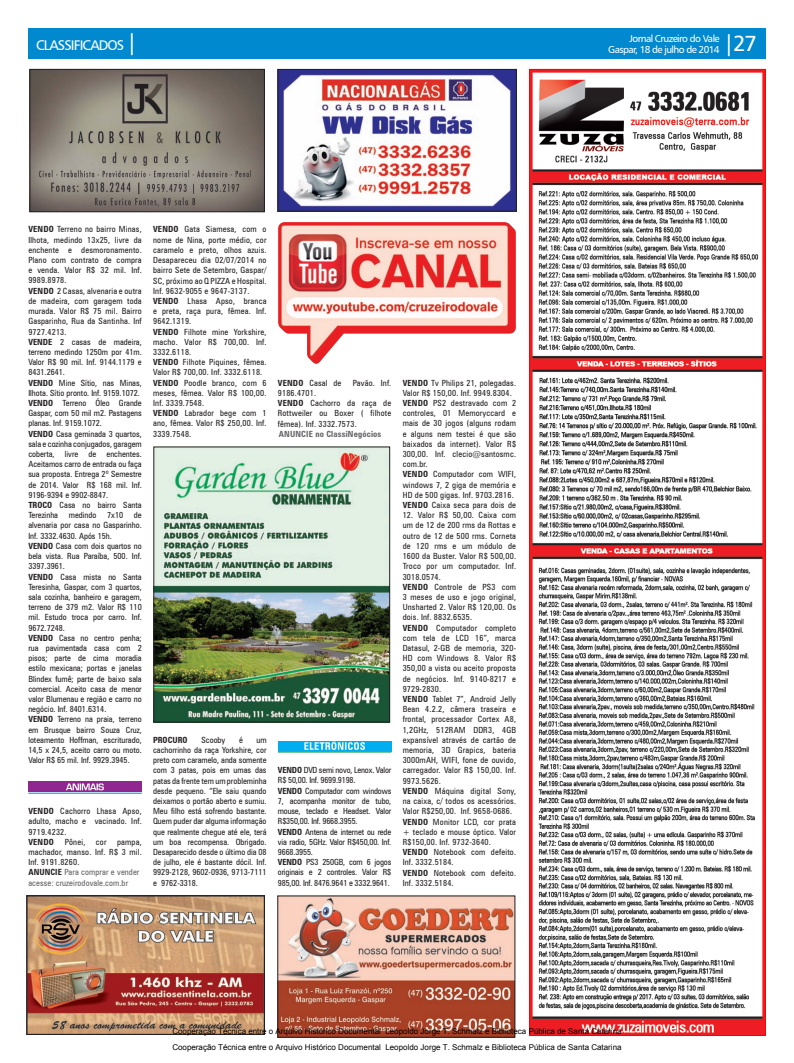
<style>
.page{position:relative;width:794px;height:1063px;background:#fff}
.page>*{position:absolute;margin:0;border:0;box-sizing:border-box;transform-origin:0 0}
.t1{font:22px "Humanist 777 BT Roman B";color:#fff}
.t2{font:14px "Humanist 777 BT Roman B";letter-spacing:-.06em;color:#fff}
.t3{font:10px/11px "Humanist 777 BT Roman B";letter-spacing:-.06em;color:#fff;text-align:right}
.t4{font:condensed 8.5px/10.2px "Zurich BT";letter-spacing:.02em;color:#231f20}
.t5{font:condensed 8.5px/10.2px "Zurich BT";color:#231f20}
.t6{font:condensed 8.5px/10.2px "Zurich BT";letter-spacing:-.02em;color:#231f20}
.t7{font:condensed 8.5px/10.2px "Zurich BT";letter-spacing:.01em;color:#636366}
.t8{font:700 condensed 8.5px "Zurich BT";letter-spacing:.02em;color:#636366}
.t9{font:700 condensed 8.5px "Zurich BT";color:#231f20}
.t10{font:8px/16.2px "Arial";color:#000}
.s1{font-size:22px}
.s2{font-weight:700}
.s3{font-weight:700;color:#231f20}
</style>
<div class="page">
<div style="left:28px;top:782px;width:114px;height:10px;background:#90268f"></div>
<hr style="left:28px;top:793px;width:114px;height:1px;background:#0089cf">
<svg style="left:66px;top:783px;width:38px;height:7px"></svg>
<div style="left:278px;top:741px;width:113px;height:10px;background:#00aeef"></div>
<hr style="left:278px;top:752px;width:113px;height:1px;background:#65c18b">
<svg style="left:304px;top:741px;width:61px;height:9px"></svg>
<img style="left:280px;top:71px;width:234px;height:138px">
<div style="left:278px;top:69px;width:238px;height:142px;border:1px solid #231f20"></div>
<img style="left:531px;top:71px;width:232px;height:963px">
<div style="left:529px;top:69px;width:236px;height:967px;border:1px solid #f00"></div>
<img style="left:156px;top:449px;width:232px;height:271px">
<div style="left:154px;top:447px;width:236px;height:275px;border:1px solid #231f20"></div>
<div style="left:28px;top:28px;width:737px;height:31px;background:#0089cf"></div>
<img style="left:32px;top:71px;width:231px;height:139px">
<div style="left:30px;top:69px;width:235px;height:143px;border:1px solid #231f20"></div>
<img style="left:279px;top:222px;width:236px;height:142px">
<img style="left:279px;top:898px;width:234px;height:137px">
<img style="left:29px;top:898px;width:234px;height:135px">
<div style="left:27px;top:896px;width:238px;height:139px;border:1px solid #231f20"></div>
<h2 class="t2" style="left:36px;top:37px;width:103px">CLASSIFICADOS <span class="s1">|</span></h2>
<h1 class="t1" style="left:723px;top:30px;width:35px">|27</h1>
<p class="t3" style="left:608px;top:33px;width:113px">Jornal Cruzeiro do Vale<br>Gaspar, 18 de julho de 2014</p>
<p class="t5" style="left:28px;top:224px;width:115px"><span class="s2">VENDO</span> Terreno no bairro Minas,<br>Ilhota, medindo 13x25, livre da enchente e desmoronamento.<br>Plano com contrato de compra e venda. Valor R$ 32 mil. Inf.<br>9989.8978.<br><span class="s2">VENDO</span> 2 Casas, alvenaria e outra de madeira, com garagem toda murada. Valor R$ 75 mil. Bairro<br>Gasparinho, Rua da Santinha. Inf<br>9727.4213.<br><span class="s2">VENDE</span> 2 casas de madeira, terreno medindo 1250m por 41m.<br>Valor R$ 90 mil. Inf. 9144.1179 e<br>8431.2641.<br><span class="s2">VENDO</span> Mine Sítio, nas Minas,<br>Ilhota. Sítio pronto. Inf. 9159.1072.<br><span class="s2">VENDO</span> Terreno Óleo Grande<br>Gaspar, com 50 mil m2. Pastagens planas. Inf. 9159.1072.<br><span class="s2">VENDO</span> Casa geminada 3 quartos, sala e cozinha conjugados, garagem coberta, livre de enchentes.<br>Aceitamos carro de entrada ou faça sua proposta. Entrega 2º Semestre de 2014. Valor R$ 168 mil. Inf.<br>9196-9394 e 9902-8847.<br><span class="s2">TROCO</span> Casa no bairro Santa<br>Terezinha</p>
<p class="t5" style="left:28px;top:510px;width:115px;text-indent:106px">de alvenaria por casa no Gasparinho.<br>Inf. 3332.4630. Após 15h.<br><span class="s2">VENDO</span> Casa com dois quartos no bela vista. Rua Paraíba, 500. Inf.<br>3397.3961.<br><span class="s2">VENDO</span> Casa mista no Santa<br>Teresinha, Gaspar, com 3 quartos, sala cozinha, banheiro e garagem, terreno de 379 m2. Valor R$ 110 mil. Estudo troca por carro. Inf.<br>9672.7248.<br><span class="s2">VENDO</span> Casa no centro penha; rua pavimentada casa com 2 pisos; parte de cima moradia estilo mexicana; portas e janelas<br>Blindex fumê; parte de baixo sala comercial. Aceito casa de menor valor Blumenau e região e carro no negócio. Inf. 8401.6314.<br><span class="s2">VENDO</span> Terreno na praia, terreno em Brusque bairro Souza Cruz, loteamento Hoffman, escriturado,<br>14,5 x 24,5, aceito carro ou moto.<br>Valor R$ 65 mil. Inf. 9929.3945.</p>
<p class="t5" style="left:69px;top:510px;width:29px">medindo</p>
<p class="t4" style="left:107px;top:510px;width:18px">7x10</p>
<p class="t4" style="left:28px;top:806px;width:115px;text-align:justify"><span class="s2">VENDO</span> Cachorro Lhasa Apso, adulto, macho e vacinado. Inf.<br>9719.4232.</p>
<p class="t9" style="left:28px;top:837px;width:27px">VENDO</p>
<p class="t4" style="left:28px;top:837px;width:115px;text-align:justify;text-indent:36px">Pônei, cor pampa, machador, manso. Inf. R$ 3 mil.<br>Inf. 9191.8260.</p>
<p class="t7" style="left:28px;top:867px;width:113px"><span class="s3">ANUNCIE</span> Para comprar e vender acesse: cruzeirodovale.com.br</p>
<p class="t4" style="left:153px;top:224px;width:115px"><span class="s2">VENDO</span> Gata Siamesa, com o nome de Nina, porte médio, cor caramelo e preto, olhos azuis.<br>Desapareceu dia 02/07/2014 no bairro Sete de Setembro, Gaspar/<br>SC, próximo ao Q PIZZA e Hospital.<br>Inf. 9632-9055 e 9647-3137.<br><span class="s2">VENDO</span> Lhasa Apso, branca e preta, raça pura, fêmea. Inf.<br>9642.1319.<br><span class="s2">VENDO</span> Filhote mine Yorkshire, macho. Valor R$ 700,00. Inf.<br>3332.6118.<br><span class="s2">VENDO</span> Filhote Piquines, fêmea.<br>Valor R$ 700,00. Inf. 3332.6118.<br><span class="s2">VENDO</span> Poodle branco, com 6 meses, fêmea. Valor R$ 100,00.<br>Inf. 3339.7548.<br><span class="s2">VENDO</span> Labrador bege com 1 ano, fêmea. Valor R$ 250,00. Inf.<br>3339.7548.</p>
<p class="t4" style="left:278px;top:377px;width:65px"><span class="s2">VENDO</span> Casal de</p>
<p class="t4" style="left:353px;top:377px;width:40px">Pavão. Inf.</p>
<p class="t4" style="left:278px;top:388px;width:115px">9186.4701.<br><span class="s2">VENDO</span> Cachorro da raça de<br>Rottweiler ou Boxer ( filhote fêmea). Inf. 3332.7573.</p>
<p class="t8" style="left:279px;top:428px;width:104px">ANUNCIE no ClassiNegócios</p>
<p class="t9" style="left:153px;top:735px;width:36px">PROCURO</p>
<p class="t4" style="left:201px;top:735px;width:26px">Scooby</p>
<p class="t4" style="left:239px;top:735px;width:5px">é</p>
<p class="t4" style="left:153px;top:735px;width:115px;text-align:justify;text-indent:103px">um cachorrinho da raça Yorkshire, cor preto com caramelo, anda somente com 3 patas, pois em umas das patas da frente tem um probleminha desde pequeno. “Ele saiu quando deixamos o portão aberto e sumiu.<br>Meu filho está sofrendo bastante.<br>Quem puder dar alguma informação que realmente chegue até ele, terá um boa recompensa. Obrigado.<br>Desaparecido desde o último dia 08 de julho, ele é bastante dócil. Inf.<br>9929-2128, 9602-0936, 9713-7111 e 9762-3318.</p>
<p class="t6" style="left:278px;top:765px;width:115px"><span class="s2">VENDO</span> DVD semi novo, Lenox. Valor<br>R$ 50,00. Inf. 9699.9198.<br><span class="s2">VENDO</span> Computador com windows<br>7, acompanha monitor de tubo, mouse, teclado e Headset. Valor<br>R$350,00. Inf. 9668.3955.<br><span class="s2">VENDO</span> Antena de internet ou rede via radio, 5GHz. Valor R$450,00. Inf.<br>9668.3955.<br><span class="s2">VENDO</span> PS3 250GB, com 6 jogos originais e 2 controles. Valor R$<br>985,00. Inf. 8476.9641 e 3332.9641.</p>
<p class="t4" style="left:403px;top:377px;width:115px"><span class="s2">VENDO</span> Tv Philips 21, polegadas.<br>Valor R$ 150,00. Inf. 9949.8304.<br><span class="s2">VENDO</span> PS2 destravado com 2 controles, 01 Memoryccard e mais de 30 jogos (alguns rodam e alguns nem testei é que são baixados da internet). Valor R$<br>300,00. Inf. clecio@santosmc. com.br.<br><span class="s2">VENDO</span> Computador com WIFI, windows 7, 2 giga de memória e<br>HD de 500 gigas. Inf. 9703.2816.<br><span class="s2">VENDO</span> Caixa seca para dois de</p>
<p class="t4" style="left:403px;top:510px;width:115px">12. Valor R$ 50,00. Caixa com um de 12 de 200 rms da Rottas e outro de 12 de 500 rms. Corneta de 120 rms e um módulo de<br>1600 da Buster. Valor R$ 500,00.<br>Troco por um computador. Inf.<br>3018.0574.<br><span class="s2">VENDO</span> Controle de PS3 com<br>3 meses de uso e jogo original,<br>Unsharted 2. Valor R$ 120,00. Os dois. Inf. 8832.6535.<br><span class="s2">VENDO</span> Computador completo com tela de LCD 16”, marca<br>Datasul, 2-GB de memoria, 320-<br>HD com Windows 8. Valor R$<br>350,00 a vista ou aceito proposta de negócios. Inf. 9140-8217 e<br>9729-2830.<br><span class="s2">VENDO</span> Tablet 7”, Android Jelly<br>Bean 4.2.2, câmera traseira e frontal, processador Cortex A8,<br>1,2GHz, 512RAM DDR3, 4GB expansível através de cartão de memoria, 3D Grapics, bateria<br>3000mAH, WIFI, fone de ouvido, carregador. Valor R$ 150,00. Inf.<br>9973.5626.<br><span class="s2">VENDO</span> Máquina digital Sony, na caixa, c/ todos os acessórios.<br>Valor R$250,00. Inf. 9658-0686.<br><span class="s2">VENDO</span> Monitor LCD, cor prata + teclado e mouse óptico. Valor<br>R$150,00. Inf. 9732-3640.<br><span class="s2">VENDO</span> Notebook com defeito.<br>Inf. 3332.5184.<br><span class="s2">VENDO</span> Notebook com defeito.<br>Inf. 3332.5184.</p>
<p class="t10" style="left:172px;top:1023px;width:451px">Cooperação Técnica entre o Arquivo Histórico Documental Leopoldo Jorge T. Schmalz e Biblioteca Pública de Santa Catarina<br>Cooperação Técnica entre o Arquivo Histórico Documental Leopoldo Jorge T. Schmalz e Biblioteca Pública de Santa Catarina</p>
</div>
